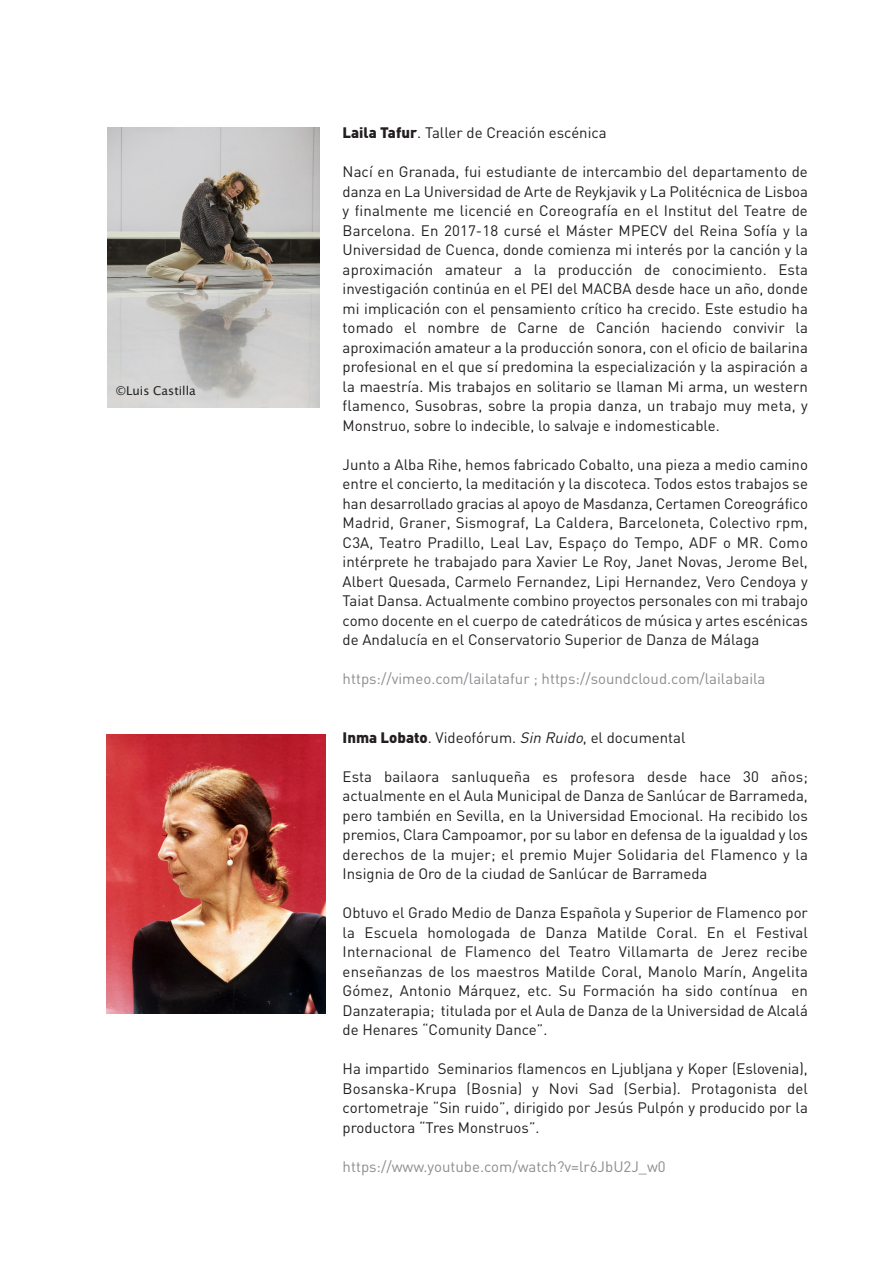
<style>
.page{position:relative;width:893px;height:1263px;background:#fff}
.page>*{position:absolute;margin:0;border:0;box-sizing:border-box;transform-origin:0 0}
.t1{font:15px/19.5px "DIN";color:#231f20;text-align:justify}
.t2{font:15px "DIN";color:#8b8d90}
.t3{font:12px "Lucida Grande";color:#231f20}
.s1{font-weight:900}
.s2{font-style:italic}
</style>
<div class="page">
<hr style="left:0;top:0;width:1px;height:1262px;background:#ff7800">
<img style="left:107px;top:128px;width:212px;height:280px">
<img style="left:106px;top:735px;width:219px;height:278px">
<p class="t3" style="left:116px;top:383px;width:82px">©Luis Castilla</p>
<p class="t1" style="left:343px;top:123px;width:265px"><span class="s1">Laila Tafur</span>. Taller de Creación escénica</p>
<p class="t1" style="left:343px;top:162px;width:467px">Nací en Granada, fui estudiante de intercambio del departamento de danza en La Universidad de Arte de Reykjavik y La Politécnica de Lisboa y finalmente me licencié en Coreografía en el Institut del Teatre de Barcelona. En 2017-18 cursé el Máster MPECV del Reina Sofía y la Universidad de Cuenca, donde comienza mi interés por la canción y la aproximación amateur a la producción de conocimiento. Esta investigación continúa en el PEI del MACBA desde hace un año, donde mi implicación con el pensamiento crítico ha crecido. Este estudio ha tomado el nombre de Carne de Canción haciendo convivir la aproximación amateur a la producción sonora, con el oficio de bailarina profesional en el que sí predomina la especialización y la aspiración a la maestría. Mis trabajos en solitario se llaman Mi arma, un western flamenco, Susobras, sobre la propia danza, un trabajo muy meta, y Monstruo, sobre lo indecible, lo salvaje e indomesticable.</p>
<p class="t1" style="left:343px;top:455px;width:467px">Junto a Alba Rihe, hemos fabricado Cobalto, una pieza a medio camino entre el concierto, la meditación y la discoteca. Todos estos trabajos se han desarrollado gracias al apoyo de Masdanza, Certamen Coreográfico Madrid, Graner, Sismograf, La Caldera, Barceloneta, Colectivo rpm, C3A, Teatro Pradillo, Leal Lav, Espaço do Tempo, ADF o MR. Como intérprete he trabajado para Xavier Le Roy, Janet Novas, Jerome Bel, Albert Quesada, Carmelo Fernandez, Lipi Hernandez, Vero Cendoya y Taiat Dansa. Actualmente combino proyectos personales con mi trabajo como docente en el cuerpo de catedráticos de música y artes escénicas de Andalucía en el Conservatorio Superior de Danza de Málaga</p>
<p class="t2" style="left:343px;top:670px;width:424px">https://vimeo.com/lailatafur ; https://soundcloud.com/lailabaila</p>
<p class="t1" style="left:343px;top:728px;width:344px"><span class="s1">Inma Lobato</span>. Videofórum. <span class="s2">SinRuido</span>, el documental</p>
<p class="t1" style="left:343px;top:767px;width:467px">Esta bailaora sanluqueña es profesora desde hace 30 años; actualmente en el Aula Municipal de Danza de Sanlúcar de Barrameda, pero también en Sevilla, en la Universidad Emocional. Ha recibido los premios, Clara Campoamor, por su labor en defensa de la igualdad y los derechos de la mujer; el premio Mujer Solidaria del Flamenco y la Insignia de Oro de la ciudad de Sanlúcar de Barrameda</p>
<p class="t1" style="left:343px;top:903px;width:467px">Obtuvo el Grado Medio de Danza Española y Superior de Flamenco por la Escuela homologada de Danza Matilde Coral. En el Festival Internacional de Flamenco del Teatro Villamarta de Jerez recibe enseñanzas de los maestros Matilde Coral, Manolo Marín, Angelita Gómez, Antonio Márquez, etc. Su Formación ha sido contínua en Danzaterapia; titulada por el Aula de Danza de la Universidad de Alcalá de Henares “Comunity Dance”.</p>
<p class="t1" style="left:343px;top:1059px;width:467px">Ha impartido Seminarios flamencos en Ljubljana y Koper (Eslovenia), Bosanska-Krupa (Bosnia) y Novi Sad (Serbia). Protagonista del cortometraje “Sin ruido”, dirigido por Jesús Pulpón y producido por la productora “Tres Monstruos”.</p>
<p class="t2" style="left:343px;top:1158px;width:325px">https://www.youtube.com/watch?v=lr6JbU2J_w0</p>
</div>
